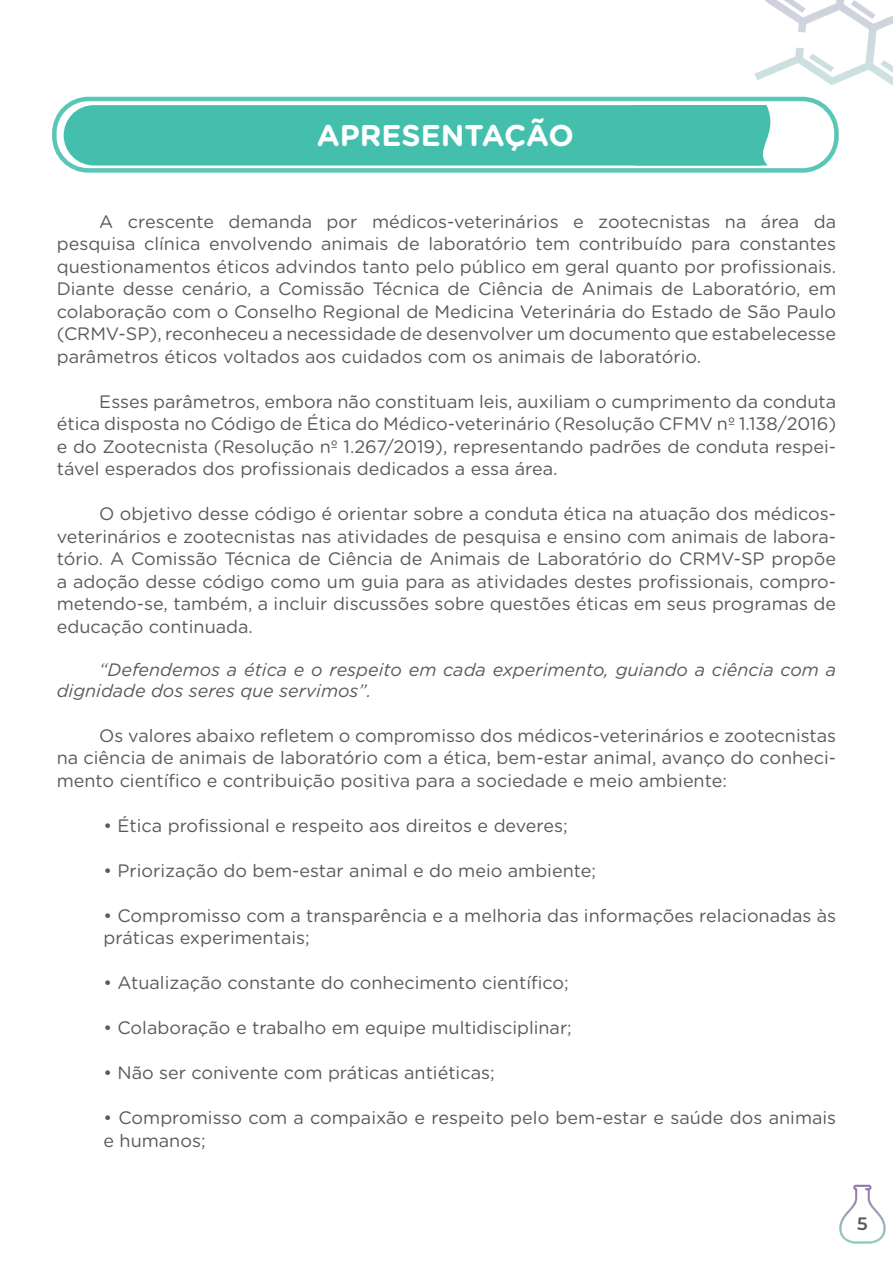
<style>
.page{position:relative;width:893px;height:1263px;background:#fff}
.page>*{position:absolute;margin:0;border:0;box-sizing:border-box;transform-origin:0 0}
.t1{font:700 30px "Gotham Rounded";color:#fff}
.t2{font:18px/22.5px "Gotham Rounded";color:#595a5a;text-align:justify}
.t3{font:italic 18px/21.6px "Gotham Rounded";color:#595a5a}
.t4{font:600 18px "Montserrat";color:#595a5a}
</style>
<div class="page">
<img style="left:839px;top:1184px;width:47px;height:60px">
<img style="left:733px;top:0;width:160px;height:129px">
<div style="left:52px;top:97px;width:787px;height:76px;border:4px solid #45bfad;border-radius:34px"></div>
<div style="left:64px;top:105px;width:716px;height:60px;background:#45bfad"></div>
<p class="t1" style="left:317px;top:113px;width:259px">APRESENTAÇÃO</p>
<p class="t2" style="left:57px;top:209px;width:781px;text-indent:43px">A crescente demanda por médicos-veterinários e zootecnistas na área da pesquisa clínica envolvendo animais de laboratório tem contribuído para constantes questionamentos éticos advindos tanto pelo público em geral quanto por profissionais.<br>Diante desse cenário, a Comissão Técnica de Ciência de Animais de Laboratório, em colaboração com o Conselho Regional de Medicina Veterinária do Estado de São Paulo (CRMV-SP), reconheceu a necessidade de desenvolver um documento que estabelecesse parâmetros éticos voltados aos cuidados com os animais de laboratório.</p>
<p class="t2" style="left:57px;top:389px;width:781px;text-indent:43px">Esses parâmetros, embora não constituam leis, auxiliam o cumprimento da conduta ética disposta no Código de Ética do Médico-veterinário (Resolução CFMV nº 1.138/2016) e do Zootecnista (Resolução nº 1.267/2019), representando padrões de conduta respei&shy;tável esperados dos profissionais dedicados a essa área.</p>
<p class="t2" style="left:57px;top:502px;width:781px;text-indent:43px">O objetivo desse código é orientar sobre a conduta ética na atuação dos médicos&shy;veterinários e zootecnistas nas atividades de pesquisa e ensino com animais de labora&shy;tório. A Comissão Técnica de Ciência de Animais de Laboratório do CRMV-SP propõe a adoção desse código como um guia para as atividades destes profissionais, compro&shy;metendo-se, também, a incluir discussões sobre questões éticas em seus programas de educação continuada.</p>
<p class="t3" style="left:57px;top:658px;width:781px;text-indent:43px">“Defendemos a ética e o respeito em cada experimento, guiando a ciência com a dignidade dos seres que servimos”.</p>
<p class="t2" style="left:57px;top:723px;width:781px;text-indent:43px">Os valores abaixo refletem o compromisso dos médicos-veterinários e zootecnistas na ciência de animais de laboratório com a ética, bem-estar animal, avanço do conheci&shy;mento científico e contribuição positiva para a sociedade e meio ambiente:</p>
<p class="t2" style="left:104px;top:813px;width:466px">• Ética profissional e respeito aos direitos e deveres;</p>
<p class="t2" style="left:104px;top:858px;width:494px">• Priorização do bem-estar animal e do meio ambiente;</p>
<p class="t2" style="left:104px;top:903px;width:734px">• Compromisso com a transparência e a melhoria das informações relacionadas às práticas experimentais;</p>
<p class="t2" style="left:104px;top:971px;width:467px">• Atualização constante do conhecimento científico;</p>
<p class="t2" style="left:104px;top:1016px;width:470px">• Colaboração e trabalho em equipe multidisciplinar;</p>
<p class="t2" style="left:104px;top:1061px;width:393px">• Não ser conivente com práticas antiéticas;</p>
<p class="t2" style="left:104px;top:1106px;width:734px">• Compromisso com a compaixão e respeito pelo bem-estar e saúde dos animais e humanos;</p>
<p class="t4" style="left:857px;top:1211px;width:12px">5</p>
</div>
